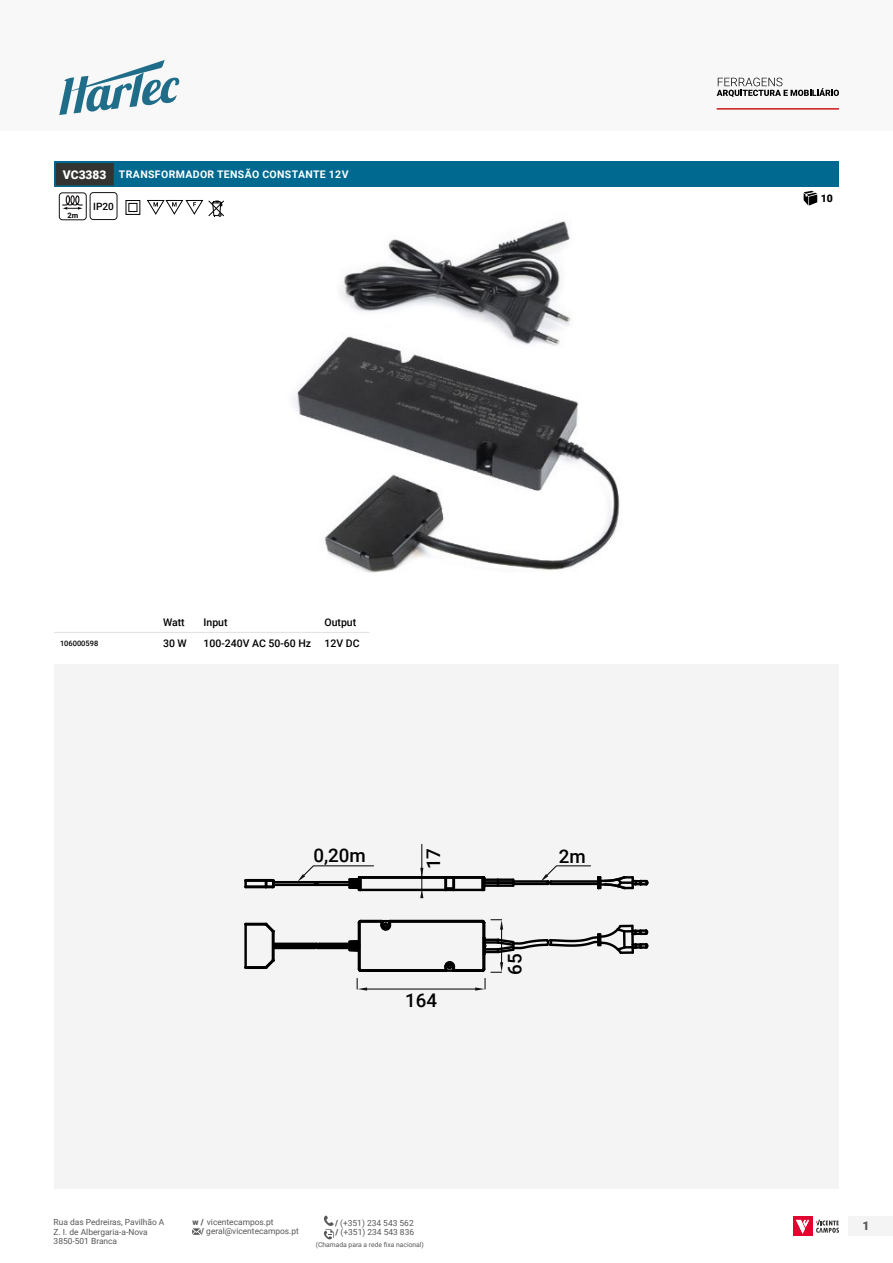
<style>
.page{position:relative;width:893px;height:1263px;background:#fff}
.page>*{position:absolute;margin:0;border:0;box-sizing:border-box;transform-origin:0 0}
.t1{font:500 18.75px "Roboto";color:#000}
.t2{font:900 12px "Roboto";color:#575756}
.t3{font:500 10.5px "Roboto";color:#000}
.t4{font:700 10.5px "Roboto";letter-spacing:.035em;color:#fff}
.t5{font:900 10.5px "Roboto";color:#000}
.t6{font:500 10.05px "Roboto";color:#000}
.t7{font:8.4px/9.6px "Roboto";color:#575756}
.t8{font:500 7.5px "Roboto";color:#000}
.t9{font:700 7.5px "Roboto";color:#000}
.t10{font:6.75px "Roboto";color:#575756}
.s1{font-weight:900;font-size:12px}
.s2{font-weight:900}
</style>
<div class="page">
<div style="left:0;top:0;width:893px;height:131px;background:#f8f8f8"></div>
<div style="left:849px;top:1216px;width:44px;height:20px;background:#f4f4f4"></div>
<svg style="left:717px;top:78px;width:122px;height:19px"></svg>
<hr style="left:717px;top:108px;width:122px;height:2px;background:#cd1719">
<div style="left:793px;top:1216px;width:19px;height:20px;background:#e4032e"></div>
<svg style="left:796px;top:1220px;width:13px;height:14px"></svg>
<svg style="left:816px;top:1219px;width:23px;height:14px"></svg>
<svg style="left:192px;top:1228px;width:9px;height:7px"></svg>
<svg style="left:324px;top:1215px;width:10px;height:24px"></svg>
<svg style="left:59px;top:60px;width:120px;height:55px"></svg>
<img style="left:293px;top:220px;width:327px;height:413px">
<svg style="left:804px;top:191px;width:13px;height:15px"></svg>
<div style="left:54px;top:162px;width:785px;height:25px;background:#00698f"></div>
<div style="left:54px;top:162px;width:61px;height:25px;background:#333332;border:2px solid #00698f"></div>
<svg style="left:293px;top:611px;width:76px;height:21px"></svg>
<hr style="left:54px;top:632px;width:105px;height:1px;background:#e3e3e3">
<hr style="left:159px;top:632px;width:40px;height:1px;background:#e3e3e3">
<hr style="left:199px;top:632px;width:121px;height:1px;background:#e3e3e3">
<hr style="left:320px;top:632px;width:49px;height:1px;background:#e3e3e3">
<div style="left:126px;top:200px;width:14px;height:15px;border:1px solid #000"></div>
<div style="left:128px;top:203px;width:9px;height:9px;border:1px solid #000"></div>
<div style="left:59px;top:192px;width:28px;height:28px;border:1px solid #171212;border-radius:3px"></div>
<svg style="left:62px;top:195px;width:21px;height:15px"></svg>
<svg style="left:147px;top:200px;width:77px;height:17px"></svg>
<div style="left:90px;top:192px;width:27px;height:28px;border:1px solid #171212;border-radius:3px"></div>
<div style="left:54px;top:664px;width:785px;height:524px;background:#f4f4f4"></div>
<hr style="left:513px;top:880px;width:35px;height:3px;background:#000">
<hr style="left:513px;top:883px;width:35px;height:2px;background:#000">
<hr style="left:273px;top:884px;width:42px;height:2px;background:#000">
<hr style="left:273px;top:881px;width:42px;height:2px;background:#000">
<hr style="left:361px;top:876px;width:84px;height:3px;background:#000">
<hr style="left:361px;top:889px;width:84px;height:2px;background:#000">
<hr style="left:454px;top:876px;width:28px;height:3px;background:#000">
<hr style="left:454px;top:889px;width:28px;height:2px;background:#000">
<svg style="left:443px;top:876px;width:13px;height:15px"></svg>
<svg style="left:480px;top:876px;width:34px;height:15px"></svg>
<hr style="left:273px;top:942px;width:44px;height:3px;background:#000">
<hr style="left:273px;top:947px;width:42px;height:2px;background:#000">
<hr style="left:319px;top:942px;width:31px;height:3px;background:#000">
<hr style="left:317px;top:947px;width:33px;height:2px;background:#000">
<hr style="left:273px;top:945px;width:42px;height:3px;background:#000">
<hr style="left:318px;top:945px;width:32px;height:3px;background:#000">
<svg style="left:312px;top:942px;width:10px;height:8px"></svg>
<hr style="left:390px;top:920px;width:92px;height:3px;background:#000">
<hr style="left:361px;top:920px;width:21px;height:3px;background:#000">
<hr style="left:454px;top:969px;width:28px;height:3px;background:#000">
<hr style="left:361px;top:969px;width:84px;height:3px;background:#000">
<svg style="left:379px;top:919px;width:14px;height:12px"></svg>
<svg style="left:444px;top:961px;width:12px;height:11px"></svg>
<hr style="left:272px;top:931px;width:3px;height:29px;background:#000">
<hr style="left:246px;top:966px;width:20px;height:3px;background:#000">
<svg style="left:265px;top:957px;width:10px;height:12px"></svg>
<hr style="left:246px;top:923px;width:20px;height:3px;background:#000">
<hr style="left:244px;top:924px;width:3px;height:43px;background:#000">
<svg style="left:262px;top:922px;width:13px;height:13px"></svg>
<hr style="left:246px;top:879px;width:20px;height:3px;background:#000">
<hr style="left:246px;top:885px;width:20px;height:3px;background:#000">
<svg style="left:244px;top:880px;width:3px;height:7px"></svg>
<svg style="left:263px;top:878px;width:13px;height:11px"></svg>
<hr style="left:363px;top:989px;width:116px;height:1px;background:#000">
<svg style="left:348px;top:919px;width:19px;height:72px"></svg>
<svg style="left:475px;top:919px;width:173px;height:72px"></svg>
<hr style="left:421px;top:844px;width:1px;height:47px;background:#000">
<svg style="left:420px;top:891px;width:3px;height:7px"></svg>
<svg style="left:420px;top:868px;width:3px;height:8px"></svg>
<svg style="left:297px;top:865px;width:77px;height:26px"></svg>
<svg style="left:540px;top:865px;width:109px;height:25px"></svg>
<p class="t4" style="left:63px;top:167px;width:287px"><span class="s1">VC3383</span> TRANSFORMADOR TENSÃO CONSTANTE 12V</p>
<p class="t9" style="left:67px;top:210px;width:12px">2m</p>
<p class="t6" style="left:93px;top:199px;width:22px">IP20</p>
<p class="t3" style="left:163px;top:615px;width:23px">Watt</p>
<p class="t3" style="left:204px;top:615px;width:26px">Input</p>
<p class="t3" style="left:324px;top:615px;width:33px">Output</p>
<p class="t8" style="left:60px;top:638px;width:40px">106000598</p>
<p class="t3" style="left:163px;top:636px;width:25px">30 W</p>
<p class="t3" style="left:204px;top:636px;width:109px">100-240V AC 50-60 Hz</p>
<p class="t3" style="left:324px;top:636px;width:37px">12V DC</p>
<h1 class="t1" style="left:313px;top:842px;width:54px">0,20m</h1>
<h1 class="t1" style="left:559px;top:843px;width:28px">2m</h1>
<h1 class="t1" style="left:420px;top:869px;width:23px;rotate:-90deg">17</h1>
<h1 class="t1" style="left:405px;top:987px;width:33px">164</h1>
<h1 class="t1" style="left:502px;top:975px;width:23px;rotate:-90deg">65</h1>
<p class="t7" style="left:54px;top:1217px;width:112px">Rua das Pedreiras, Pavilhão A</p>
<p class="t7" style="left:335px;top:1217px;width:80px"><span class="s2">/</span> (+351) 234 543 562</p>
<p class="t7" style="left:54px;top:1226px;width:96px">Z. I. de Albergaria-a-Nova<br>3850-501 Branca</p>
<p class="t7" style="left:201px;top:1217px;width:99px;line-height:9.1px;text-indent:-9px"><span class="s2">w /</span> vicentecampos.pt<br><span class="s2">/</span> geral@vicentecampos.pt</p>
<p class="t7" style="left:336px;top:1227px;width:80px"><span class="s2">/</span> (+351) 234 543 836</p>
<p class="t10" style="left:316px;top:1240px;width:110px">(Chamada para a rede fixa nacional)</p>
<p class="t5" style="left:821px;top:191px;width:14px">10</p>
<h2 class="t2" style="left:862px;top:1217px;width:8px">1</h2>
</div>
